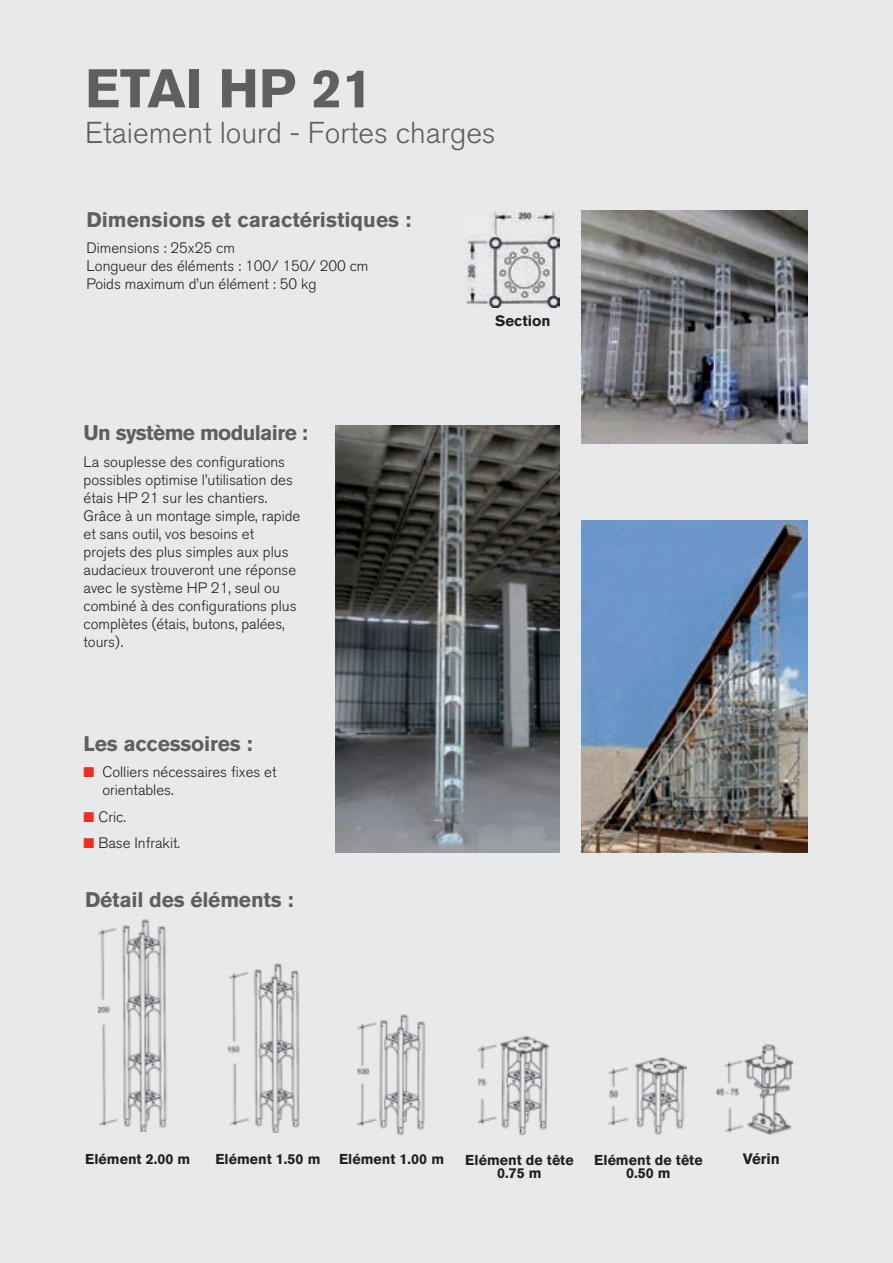
<style>
.page{position:relative;width:893px;height:1263px;background:#e8e9ea}
.page>*{position:absolute;margin:0;border:0;box-sizing:border-box;transform-origin:0 0}
.t1{font:700 54px "Akzidenz Grotesk BQ";color:#5f5f62}
.t2{font:300 30px "Akzidenz Grotesk BQ";color:#5f5f62}
.t3{font:700 21px "Akzidenz Grotesk BQ";letter-spacing:-.01em;color:#5f5f62}
.t4{font:700 21px "Akzidenz Grotesk BQ";letter-spacing:-.03em;color:#5f5f62}
.t5{font:300 15px/18px "Akzidenz Grotesk BQ";color:#231f20}
.t6{font:700 15px "Akzidenz Grotesk BQ";color:#231f20}
.t7{font:700 14.25px/13px "Akzidenz Grotesk BQ";color:#231f20;text-align:center}
.s1{color:#ee2e22}
</style>
<div class="page">
<img style="left:581px;top:210px;width:227px;height:234px">
<img style="left:335px;top:425px;width:225px;height:428px">
<img style="left:465px;top:212px;width:94px;height:96px">
<img style="left:581px;top:521px;width:227px;height:332px">
<img style="left:98px;top:919px;width:69px;height:213px">
<img style="left:227px;top:963px;width:73px;height:170px">
<img style="left:358px;top:1014px;width:67px;height:121px">
<img style="left:478px;top:1036px;width:72px;height:99px">
<img style="left:608px;top:1057px;width:78px;height:78px">
<img style="left:716px;top:1044px;width:78px;height:91px">
<h1 class="t1" style="left:85px;top:57px;width:289px">ETAI HP 21</h1>
<h2 class="t2" style="left:85px;top:116px;width:412px">Etaiement lourd - Fortes charges</h2>
<h3 class="t3" style="left:86px;top:207px;width:326px">Dimensions et caractéristiques :</h3>
<p class="t5" style="left:86px;top:239px;width:284px">Dimensions : 25x25 cm<br>Longueur des éléments : 100/ 150/ 200 cm<br>Poids maximum d’un élément : 50 kg</p>
<h3 class="t4" style="left:84px;top:421px;width:226px">Un système modulaire :</h3>
<p class="t5" style="left:84px;top:453px;width:218px">La souplesse des configurations possibles optimise l’utilisation des étais HP 21 sur les chantiers.<br>Grâce à un montage simple, rapide et sans outil, vos besoins et<br>projets des plus simples aux plus audacieux trouveront une réponse avec le système HP 21, seul ou combiné à des configurations plus complètes (étais, butons, palées, tours).</p>
<h3 class="t3" style="left:84px;top:731px;width:170px">Les accessoires :</h3>
<p class="t5" style="left:102px;top:763px;width:176px;text-indent:-19px"><span class="s1">■</span> Colliers nécessaires fixes et orientables.</p>
<p class="t5" style="left:84px;top:808px;width:44px"><span class="s1">■</span> Cric.</p>
<p class="t5" style="left:84px;top:834px;width:98px"><span class="s1">■</span> Base Infrakit.</p>
<h3 class="t3" style="left:85px;top:887px;width:210px">Détail des éléments :</h3>
<p class="t6" style="left:495px;top:312px;width:57px">Section</p>
<p class="t7" style="left:85px;top:1152px;width:107px">Elément 2.00 m</p>
<p class="t7" style="left:215px;top:1152px;width:107px">Elément 1.50 m</p>
<p class="t7" style="left:339px;top:1152px;width:107px">Elément 1.00 m</p>
<p class="t7" style="left:465px;top:1153px;width:110px">Elément de tête<br>0.75 m</p>
<p class="t7" style="left:594px;top:1153px;width:110px">Elément de tête<br>0.50 m</p>
<p class="t6" style="left:743px;top:1150px;width:39px">Vérin</p>
</div>
